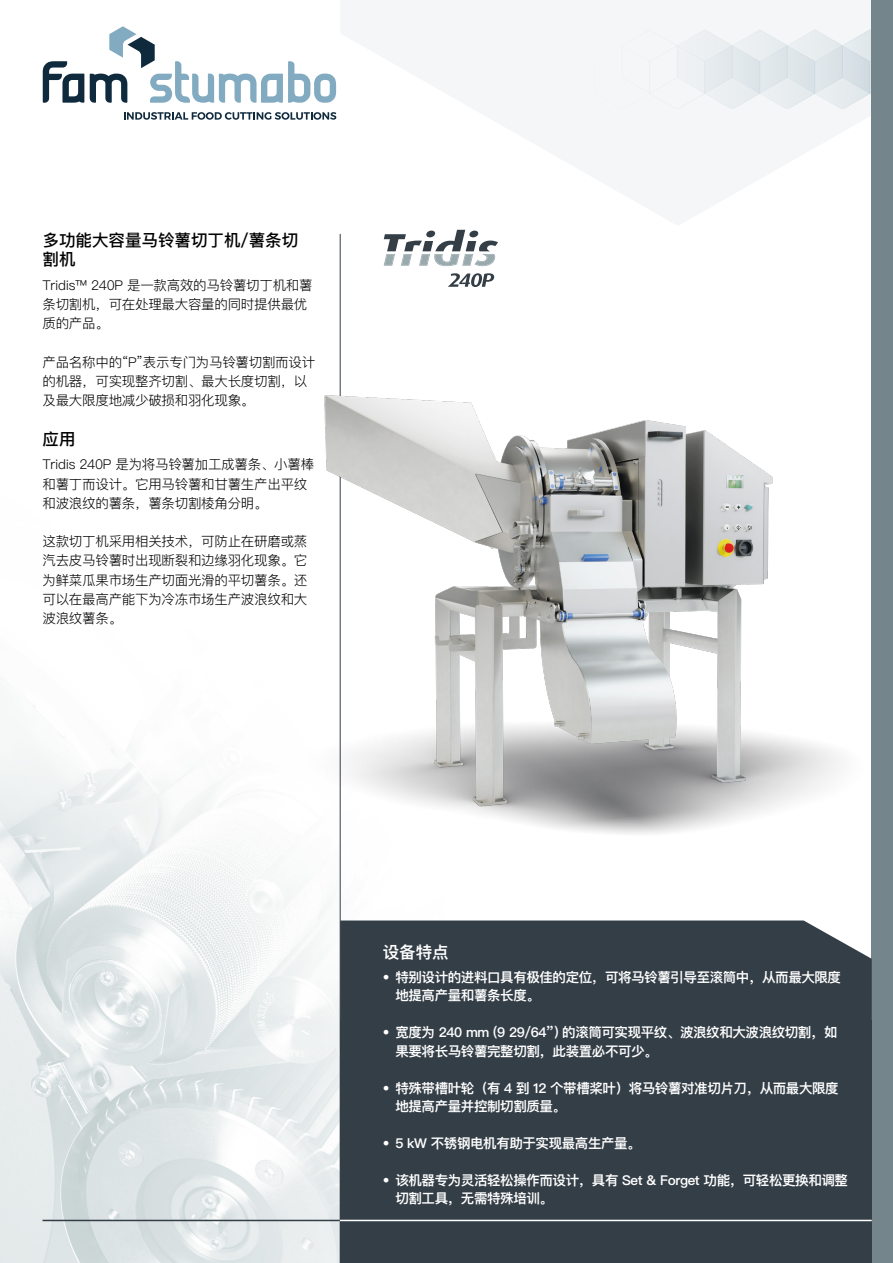
<style>
.page{position:relative;width:893px;height:1263px;background:#fff}
.page>*{position:absolute;margin:0;border:0;box-sizing:border-box;transform-origin:0 0}
.Titel{font:500 16.5px/19.2px "Ping Fang SC";color:#000}
.Titel_Wit{font:600 16.5px "Ping Fang SC";color:#fff}
.Txt{font:300 13.5px/19.2px "Ping Fang SC";letter-spacing:-.02em;color:#000}
.Txt_Wit{font:600 13.5px/18.5px "Ping Fang SC";letter-spacing:-.03em;color:#fff}
</style>
<div class="page">
<img style="left:0;top:69px;width:872px;height:1194px">
<svg style="left:340px;top:0;width:532px;height:226px;fill:#f4f6f7"></svg>
<svg style="left:43px;top:61px;width:41px;height:42px"></svg>
<svg style="left:90px;top:26px;width:246px;height:77px"></svg>
<svg style="left:124px;top:112px;width:212px;height:8px"></svg>
<img style="left:594px;top:27px;width:278px;height:81px">
<div style="left:872px;top:0;width:21px;height:1263px;background:#74868b"></div>
<hr style="left:340px;top:234px;width:1px;height:1029px;background:#343e47">
<img style="left:207px;top:312px;width:665px;height:550px">
<hr style="left:43px;top:1220px;width:297px;height:1px;background:#343e47">
<div style="left:340px;top:1020px;width:532px;height:243px;background:#343e47"></div>
<div style="left:340px;top:920px;width:532px;height:100px;background:#343e47"></div>
<hr style="left:340px;top:1220px;width:532px;height:1px;background:#fff">
<svg style="left:448px;top:273px;width:46px;height:14px"></svg>
<svg style="left:384px;top:230px;width:114px;height:36px"></svg>
<p class="Titel" style="left:43px;top:230px;width:257px">多功能大容量马铃薯切丁机/薯条切割机</p>
<p class="Txt" style="left:43px;top:275px;width:272px">Tridis™ 240P 是一款高效的马铃薯切丁机和薯条切割机，可在处理最大容量的同时提供最优质的产品。</p>
<p class="Txt" style="left:43px;top:352px;width:274px">产品名称中的“P”表示专门为马铃薯切割而设计的机器，可实现整齐切割、最大长度切割，以及最大限度地减少破损和羽化现象。</p>
<p class="Titel" style="left:43px;top:429px;width:34px">应用</p>
<p class="Txt" style="left:43px;top:455px;width:273px">Tridis 240P 是为将马铃薯加工成薯条、小薯棒和薯丁而设计。它用马铃薯和甘薯生产出平纹和波浪纹的薯条，薯条切割棱角分明。</p>
<p class="Txt" style="left:43px;top:532px;width:266px;text-align:justify">这款切丁机采用相关技术，可防止在研磨或蒸汽去皮马铃薯时出现断裂和边缘羽化现象。它为鲜菜瓜果市场生产切面光滑的平切薯条。还可以在最高产能下为冷冻市场生产波浪纹和大波浪纹薯条。</p>
<p class="Titel_Wit" style="left:383px;top:942px;width:67px">设备特点</p>
<p class="Txt_Wit" style="left:395px;top:968px;width:447px;text-indent:-13px">• 特别设计的进料口具有极佳的定位，可将马铃薯引导至滚筒中，从而最大限度地提高产量和薯条长度。</p>
<p class="Txt_Wit" style="left:395px;top:1023px;width:444px;text-indent:-13px">• 宽度为 240 mm (9 29/64”) 的滚筒可实现平纹、波浪纹和大波浪纹切割，如果要将长马铃薯完整切割，此装置必不可少。</p>
<p class="Txt_Wit" style="left:395px;top:1078px;width:445px;text-indent:-13px">• 特殊带槽叶轮（有 4 到 12 个带槽桨叶）将马铃薯对准切片刀，从而最大限度地提高产量并控制切割质量。</p>
<p class="Txt_Wit" style="left:383px;top:1134px;width:260px">• 5 kW 不锈钢电机有助于实现最高生产量。</p>
<p class="Txt_Wit" style="left:395px;top:1171px;width:454px;text-indent:-13px">• 该机器专为灵活轻松操作而设计，具有 Set &amp; Forget 功能，可轻松更换和调整切割工具，无需特殊培训。</p>
</div>
